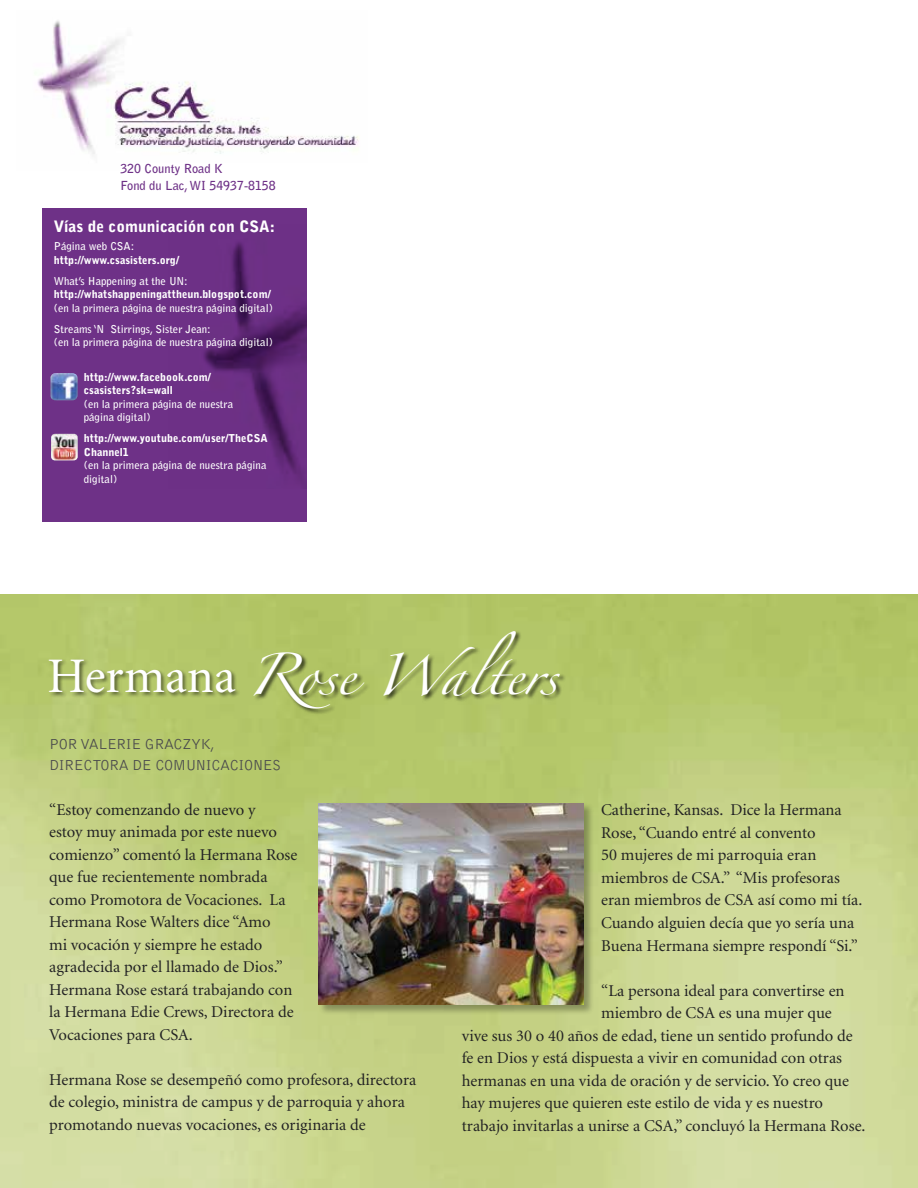
<style>
.page{position:relative;width:918px;height:1188px;background:#fff}
.page>*{position:absolute;margin:0;border:0;box-sizing:border-box;transform-origin:0 0}
.t1{font:37.5px "Zapfino";color:#fff}
.t2{font:16.5px/22.5px "Minion";color:#222223}
.t3{font:900 15.6px "Bell Gothic";color:#fff}
.t4{font:300 15px/21px "Bell Gothic";letter-spacing:-.025em;color:#4a4a4d}
.t5{font:700 12.45px/16.5px "Bell Gothic";color:#6e3187}
.t6{font:700 10.8px/13.5px "Bell Gothic";color:#fff}
.t7{font:900 10.8px/13.5px "Bell Gothic";color:#fff}
.s1{font-family:"Minion";font-size:49.8px}
</style>
<div class="page">
<img style="left:0;top:595px;width:918px;height:593px">
<div style="left:253px;top:630px;width:314px;height:85px;background:#000;opacity:.65"></div>
<div style="left:48px;top:659px;width:193px;height:39px;background:#000;opacity:.5"></div>
<div style="left:318px;top:802px;width:276px;height:213px;background:#000;opacity:.3"></div>
<img style="left:319px;top:803px;width:265px;height:201px">
<img style="left:37px;top:20px;width:322px;height:134px">
<div style="left:42px;top:208px;width:265px;height:314px;background:#6e3187"></div>
<img style="left:204px;top:243px;width:103px;height:239px">
<img style="left:50px;top:373px;width:28px;height:27px">
<img style="left:51px;top:434px;width:27px;height:27px">
<p class="t5" style="left:120px;top:160px;width:157px">320 County Road K<br>Fond du Lac, WI 54937-8158</p>
<p class="t3" style="left:54px;top:217px;width:223px">Vías de comunicación con CSA:</p>
<p class="t6" style="left:54px;top:239px;width:82px">Página web CSA:</p>
<p class="t7" style="left:54px;top:253px;width:127px">http://www.csasisters.org/</p>
<p class="t6" style="left:54px;top:274px;width:136px">What’s Happening at the UN:</p>
<p class="t7" style="left:54px;top:288px;width:218px">http://whatshappeningattheun.blogspot.com/</p>
<p class="t6" style="left:54px;top:297px;width:221px;line-height:21px">(en la primera página de nuestra página digital)<br>Streams ‘N Stirrings, Sister Jean:</p>
<p class="t6" style="left:54px;top:336px;width:221px">(en la primera página de nuestra página digital)</p>
<p class="t7" style="left:84px;top:370px;width:129px">http://www.facebook.com/ csasisters?sk=wall</p>
<p class="t6" style="left:84px;top:397px;width:151px">(en la primera página de nuestra página digital)</p>
<p class="t7" style="left:84px;top:432px;width:185px">http://www.youtube.com/user/TheCSA<br>Channel1</p>
<p class="t6" style="left:84px;top:458px;width:184px">(en la primera página de nuestra página digital)</p>
<h1 class="t1" style="left:48px;top:659px;width:512px"><span class="s1">Hermana</span> Rose Walters</h1>
<p class="t4" style="left:49px;top:733px;width:234px">POR VALERIE GRACZYK,<br>DIRECTORA DE COMUNICACIONES</p>
<p class="t2" style="left:49px;top:799px;width:250px">“Estoy comenzando de nuevo y<br>estoy muy animada por este nuevo comienzo” comentó la Hermana Rose que fue recientemente nombrada como Promotora de Vocaciones. La<br>Hermana Rose Walters dice “Amo<br>mi vocación y siempre he estado agradecida por el llamado de Dios.”<br>Hermana Rose estará trabajando con la Hermana Edie Crews, Directora de<br>Vocaciones para CSA.</p>
<p class="t2" style="left:49px;top:1069px;width:369px">Hermana Rose se desempeñó como profesora, directora de colegio, ministra de campus y de parroquia y ahora promotando nuevas vocaciones, es originaria de</p>
<p class="t2" style="left:601px;top:800px;width:263px">Catherine, Kansas. Dice la Hermana Rose, “Cuando entré al convento<br>50 mujeres de mi parroquia eran miembros de CSA.” “Mis profesoras eran miembros de CSA así como mi tía.<br>Cuando alguien decía que yo sería una Buena Hermana siempre respondí “Si.”</p>
<p class="t2" style="left:601px;top:980px;width:245px">“La persona ideal para convertirse en</p>
<p class="t2" style="left:601px;top:1002px;width:232px">miembro de CSA es una mujer que</p>
<p class="t2" style="left:462px;top:1025px;width:393px">vive sus 30 o 40 años de edad, tiene un sentido profundo de</p>
<p class="t2" style="left:462px;top:1047px;width:382px">fe en Dios y está dispuesta a vivir en comunidad con otras</p>
<p class="t2" style="left:462px;top:1070px;width:389px">hermanas en una vida de oración y de servicio. Yo creo que</p>
<p class="t2" style="left:462px;top:1092px;width:363px">hay mujeres que quieren este estilo de vida y es nuestro</p>
<p class="t2" style="left:462px;top:1115px;width:405px">trabajo invitarlas a unirse a CSA,” concluyó la Hermana Rose.</p>
</div>
